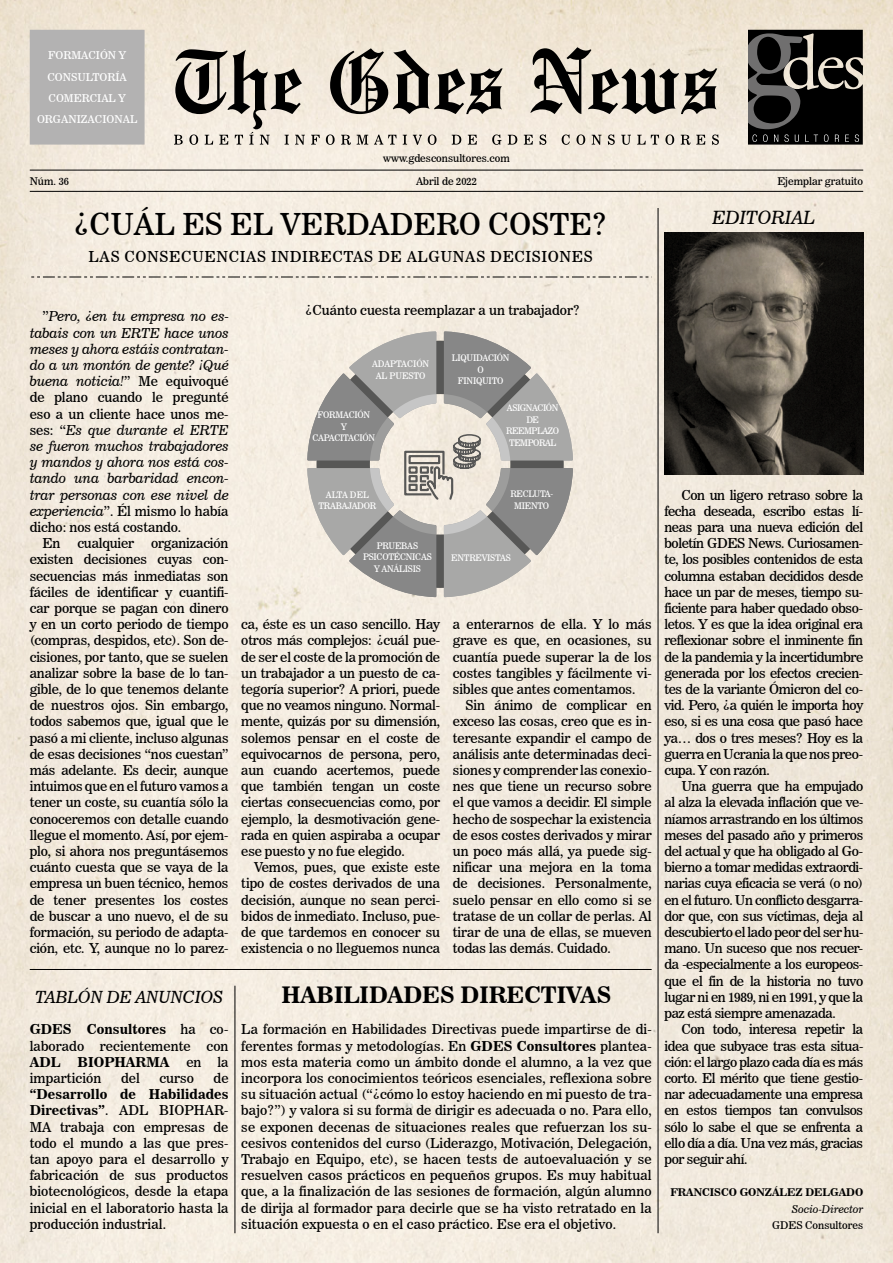
<style>
.page{position:relative;width:893px;height:1263px;background:#fff}
.page>*{position:absolute;margin:0;border:0;box-sizing:border-box;transform-origin:0 0}
.t1{font:30px "News 706 BT Roman C";color:#000}
.t2{font:22.5px "News 706 BT Bold C";color:#000}
.t3{font:18px "News 706 BT Italic C";color:#000}
.t4{font:16.5px "News 706 BT Italic C";color:#000}
.t5{font:15px "News 706 BT Roman C";letter-spacing:.04em;color:#000}
.t6{font:13.5px/16.2px "News 706 BT Roman C";letter-spacing:-.005em;color:#000;text-align:justify}
.t7{font:13.5px/16.2px "News 706 BT Italic C";letter-spacing:-.005em;color:#000;text-align:justify}
.t8{font:13.5px "News 706 BT Bold C";letter-spacing:.005em;color:#000}
.t9{font:10.65px/21.3px "News 706 BT Roman C";color:#fff;text-align:center}
.t10{font:10.5px "News 706 BT Roman C";color:#000}
.t11{font:10.5px "News 706 BT Bold C";color:#000}
.t12{font:10.5px "News 706 BT Italic C";color:#000}
.t13{font:9px/11.6px "News 706 BT Roman C";letter-spacing:-.025em;color:#fff;text-align:center;scale:.95 1}
.t14{font:9px/11.6px "News 706 BT Roman C";letter-spacing:-.05em;color:#fff;text-align:center;scale:.95 1}
.t15{font:9px/11.6px "News 706 BT Roman C";color:#fff;text-align:center;scale:.95 1}
.s1{font-family:"News 706 BT Roman C"}
.s2{font-family:"News 706 BT Italic C"}
.s3{font-family:"News 706 BT Bold C"}
</style>
<div class="page">
<img style="left:0;top:0;width:893px;height:1263px">
<svg style="left:748px;top:30px;width:115px;height:115px;background:#2a2927"></svg>
<div style="left:31px;top:31px;width:113px;height:113px;background:#b3b2b2"></div>
<div style="left:30px;top:30px;width:115px;height:115px;border:2px solid #b3b2b2"></div>
<svg style="left:174px;top:47px;width:545px;height:98px;background:#b8b1a6"></svg>
<hr style="left:30px;top:170px;width:833px;height:1px;background:#000">
<hr style="left:30px;top:191px;width:833px;height:1px;background:#000">
<hr style="left:658px;top:208px;width:1px;height:1025px;background:#000">
<img style="left:664px;top:233px;width:199px;height:242px">
<hr style="left:30px;top:969px;width:622px;height:1px;background:#000">
<hr style="left:235px;top:986px;width:1px;height:247px;background:#000">
<svg style="left:31px;top:277px;width:621px;height:1px"></svg>
<svg style="left:307px;top:331px;width:266px;height:266px;background:#b6b3ae"></svg>
<p class="t9" style="left:37px;top:45px;width:102px">FORMACIÓN Y<br>CONSULTORÍA<br>COMERCIAL Y<br>ORGANIZACIONAL</p>
<p class="t10" style="left:383px;top:151px;width:128px">www.gdesconsultores.com</p>
<p class="t10" style="left:30px;top:175px;width:41px">Núm. 36</p>
<p class="t10" style="left:416px;top:175px;width:62px">Abril de 2022</p>
<p class="t10" style="left:777px;top:175px;width:87px">Ejemplar gratuito</p>
<h1 class="t1" style="left:74px;top:206px;width:535px">¿CUÁL ES EL VERDADERO COSTE?</h1>
<p class="t5" style="left:89px;top:248px;width:506px">LAS CONSECUENCIAS INDIRECTAS DE ALGUNAS DECISIONES</p>
<h3 class="t3" style="left:712px;top:207px;width:104px">EDITORIAL</h3>
<p class="t7" style="left:30px;top:308px;width:200px;text-indent:13px"><span class="s1">”</span>Pero, ¿en tu empresa no es&shy;tabais con un ERTE hace unos meses y ahora estáis contratan&shy;do a un montón de gente? ¡Qué buena noticia!<span class="s1">” Me equivoqué</span></p>
<p class="t6" style="left:30px;top:389px;width:200px">de plano cuando le pregunté eso a un cliente hace unos me-</p>
<p class="t7" style="left:30px;top:422px;width:200px"><span class="s1">ses: “</span>Es que durante el ERTE se fueron muchos trabajadores y mandos y ahora nos está cos&shy;tando una barbaridad encon&shy;trar personas con ese nivel de</p>
<p class="t6" style="left:30px;top:503px;width:200px"><span class="s2">experiencia</span>”. Él mismo lo había</p>
<p class="t6" style="left:30px;top:519px;width:153px">dicho: nos está costando.</p>
<p class="t6" style="left:43px;top:535px;width:19px">En</p>
<p class="t6" style="left:77px;top:535px;width:58px">cualquier</p>
<p class="t6" style="left:30px;top:535px;width:200px;text-indent:121px">organización existen decisiones cuyas con&shy;secuencias más inmediatas son fáciles de identificar y cuantifi&shy;car porque se pagan con dinero y en un corto periodo de tiempo (compras, despidos, etc). Son de&shy;cisiones, por tanto, que se suelen analizar sobre la base de lo tan&shy;gible, de lo que tenemos delante de nuestros ojos. Sin embargo, todos sabemos que, igual que le pasó a mi cliente, incluso algunas de esas decisiones “nos cuestan” más adelante. Es decir, aunque intuimos que en el futuro vamos a tener un coste, su cuantía sólo la conoceremos con detalle cuando llegue el momento. Así, por ejem&shy;plo, si ahora nos preguntásemos cuánto cuesta que se vaya de la empresa un buen técnico, hemos de tener presentes los costes de buscar a uno nuevo, el de su formación, su periodo de adapta&shy;ción, etc. Y, aunque no lo parez-</p>
<p class="t6" style="left:306px;top:302px;width:276px">¿Cuánto cuesta reemplazar a un trabajador?</p>
<p class="t13" style="left:452px;top:352px;width:62px">LIQUIDACIÓN<br>O<br>FINIQUITO</p>
<p class="t15" style="left:372px;top:358px;width:62px">ADAPTACIÓN<br>AL PUESTO</p>
<p class="t13" style="left:312px;top:409px;width:68px">FORMACIÓN<br>Y<br>CAPACITACIÓN</p>
<p class="t14" style="left:506px;top:402px;width:57px">ASIGNACIÓN<br>DE<br>REEMPLAZO<br>TEMPORAL</p>
<p class="t13" style="left:318px;top:489px;width:62px">ALTA DEL<br>TRABAJADOR</p>
<p class="t13" style="left:363px;top:539px;width:74px">PRUEBAS<br>PSICOTÉCNICAS<br>Y ANÁLISIS</p>
<p class="t13" style="left:510px;top:488px;width:47px">RECLUTA-<br>MIENTO</p>
<p class="t13" style="left:451px;top:552px;width:64px">ENTREVISTAS</p>
<p class="t6" style="left:241px;top:616px;width:200px">ca, éste es un caso sencillo. Hay otros más complejos: ¿cuál pue&shy;de ser el coste de la promoción de un trabajador a un puesto de ca&shy;tegoría superior? A priori, puede que no veamos ninguno. Normal&shy;mente, quizás por su dimensión, solemos pensar en el coste de equivocarnos de persona, pero, aun cuando acertemos, puede que también tengan un coste ciertas consecuencias como, por ejemplo, la desmotivación gene&shy;rada en quien aspiraba a ocupar ese puesto y no fue elegido.</p>
<p class="t6" style="left:241px;top:859px;width:200px;text-indent:13px">Vemos, pues, que existe este tipo de costes derivados de una decisión, aunque no sean perci&shy;bidos de inmediato. Incluso, pue&shy;de que tardemos en conocer su existencia o no lleguemos nunca</p>
<p class="t6" style="left:453px;top:616px;width:200px">a enterarnos de ella. Y lo más grave es que, en ocasiones, su cuantía puede superar la de los costes tangibles y fácilmente vi&shy;sibles que antes comentamos.</p>
<p class="t6" style="left:453px;top:697px;width:200px;text-indent:13px">Sin ánimo de complicar en exceso las cosas, creo que es in&shy;teresante expandir el campo de análisis ante determinadas deci&shy;siones y comprender las conexio&shy;nes que tiene un recurso sobre el que vamos a decidir. El simple hecho de sospechar la existencia de esos costes derivados y mirar un poco más allá, ya puede sig&shy;nificar una mejora en la toma de decisiones. Personalmente, suelo pensar en ello como si se tratase de un collar de perlas. Al tirar de una de ellas, se mueven todas las demás. Cuidado.</p>
<p class="t4" style="left:35px;top:987px;width:190px">TABLÓN DE ANUNCIOS</p>
<h2 class="t2" style="left:282px;top:981px;width:331px">HABILIDADES DIRECTIVAS</h2>
<p class="t8" style="left:30px;top:1021px;width:200px">GDES Consultores <span class="s1">ha co-</span></p>
<p class="t6" style="left:30px;top:1037px;width:200px">laborado recientemente con</p>
<p class="t8" style="left:30px;top:1054px;width:32px">ADL</p>
<p class="t8" style="left:78px;top:1054px;width:93px">BIOPHARMA</p>
<p class="t6" style="left:186px;top:1054px;width:44px">en la</p>
<p class="t6" style="left:30px;top:1070px;width:73px">impartición</p>
<p class="t6" style="left:121px;top:1070px;width:20px">del</p>
<p class="t6" style="left:159px;top:1070px;width:36px">curso</p>
<p class="t6" style="left:214px;top:1070px;width:16px">de</p>
<p class="t8" style="left:30px;top:1086px;width:200px">“Desarrollo de Habilidades</p>
<p class="t6" style="left:30px;top:1102px;width:200px"><span class="s3">Directivas”</span>. ADL BIOPHAR-MA trabaja con empresas de todo el mundo a las que pres&shy;tan apoyo para el desarrollo y fabricación de sus productos biotecnológicos, desde la etapa inicial en el laboratorio hasta la producción industrial.</p>
<p class="t6" style="left:241px;top:1021px;width:412px">La formación en Habilidades Directivas puede impartirse de di&shy;ferentes formas y metodologías. En <span class="s3">GDES Consultores</span> plantea&shy;mos esta materia como un ámbito donde el alumno, a la vez que incorpora los conocimientos teóricos esenciales, reflexiona sobre su situación actual (“¿cómo lo estoy haciendo en mi puesto de tra&shy;bajo?”) y valora si su forma de dirigir es adecuada o no. Para ello, se exponen decenas de situaciones reales que refuerzan los su&shy;cesivos contenidos del curso (Liderazgo, Motivación, Delegación, Trabajo en Equipo, etc), se hacen tests de autoevaluación y se resuelven casos prácticos en pequeños grupos. Es muy habitual que, a la finalización de las sesiones de formación, algún alumno de dirija al formador para decirle que se ha visto retratado en la situación expuesta o en el caso práctico. Ese era el objetivo.</p>
<p class="t6" style="left:664px;top:487px;width:200px;text-indent:17px">Con un ligero retraso sobre la fecha deseada, escribo estas lí&shy;neas para una nueva edición del boletín GDES News. Curiosamen&shy;te, los posibles contenidos de esta columna estaban decididos desde hace un par de meses, tiempo su&shy;ficiente para haber quedado obso&shy;letos. Y es que la idea original era reflexionar sobre el inminente fin de la pandemia y la incertidumbre generada por los efectos crecien&shy;tes de la variante Ómicron del co&shy;vid. Pero, ¿a quién le importa hoy eso, si es una cosa que pasó hace ya… dos o tres meses? Hoy es la guerra en Ucrania la que nos preo&shy;cupa. Y con razón.</p>
<p class="t6" style="left:664px;top:778px;width:200px;text-indent:17px">Una guerra que ha empujado al alza la elevada inflación que ve&shy;níamos arrastrando en los últimos meses del pasado año y primeros del actual y que ha obligado al Go&shy;bierno a tomar medidas extraordi&shy;narias cuya eficacia se verá (o no) en el futuro. Un conflicto desgarra&shy;dor que, con sus víctimas, deja al descubierto el lado peor del ser hu&shy;mano. Un suceso que nos recuer&shy;da -especialmente a los europeos&shy;que el fin de la historia no tuvo lugar ni en 1989, ni en 1991, y que la paz está siempre amenazada.</p>
<p class="t6" style="left:664px;top:1021px;width:200px;text-indent:17px">Con todo, interesa repetir la idea que subyace tras esta situa&shy;ción: el largo plazo cada día es más corto. El mérito que tiene gestio&shy;nar adecuadamente una empresa en estos tiempos tan convulsos sólo lo sabe el que se enfrenta a ello día a día. Una vez más, gracias por seguir ahí.</p>
<p class="t11" style="left:670px;top:1186px;width:194px">FRANCISCO GONZÁLEZ DELGADO</p>
<p class="t12" style="left:792px;top:1202px;width:73px">Socio-Director</p>
<p class="t10" style="left:772px;top:1218px;width:92px">GDES Consultores</p>
</div>
